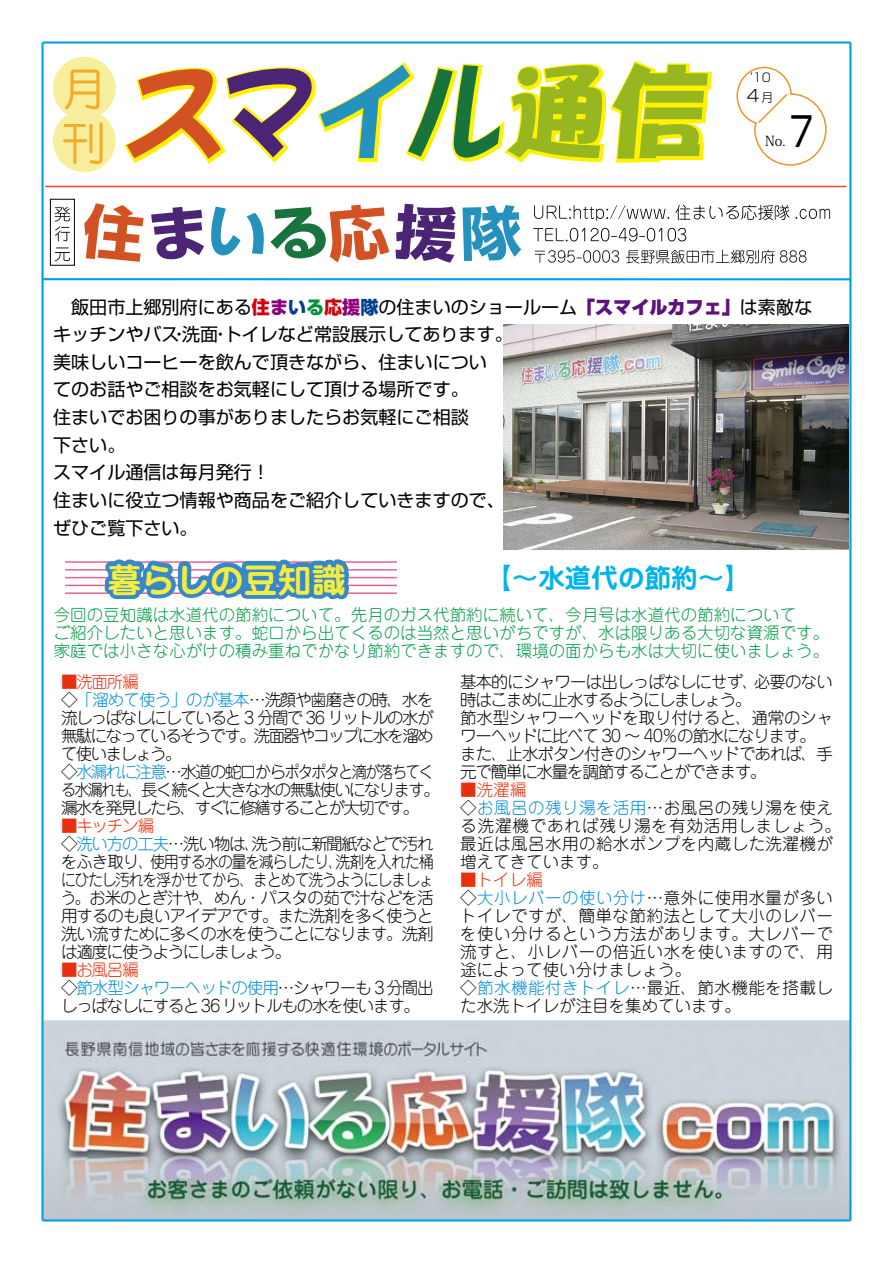
<style>
.page{position:relative;width:893px;height:1263px;background:#fff}
.page>*{position:absolute;margin:0;border:0;box-sizing:border-box;transform-origin:0 0}
.t1{font:40.35px "Shin Go Pro";color:#000;scale:.78 1}
.t2{font:700 34.05px "Jun 501 Pro";color:#f3ec42}
.t3{font:700 26.55px "Jun 501 Pro";color:#00b4ed}
.t4{font:18px/27.6px "Shin Go Pro";color:#000}
.t5{font:300 16.5px/18px "Jun 101 Pro";letter-spacing:-.06em;color:#000}
.t6{font:300 16.5px/18px "Jun 101 Pro";letter-spacing:.03em;color:#000}
.t7{font:300 16.5px/18px "Jun 101 Pro";letter-spacing:-.1em;color:#000}
.t8{font:300 16.5px/18px "Jun 101 Pro";color:#094}
.t9{font:300 16.5px "Shin Go Pro";color:#000}
.t10{font:300 16.5px "Jun 101 Pro";letter-spacing:-.06em;color:#000;scale:.9 1}
.t11{font:13.8px "Koz Min Pro";color:#000}
.t12{font:300 12px/20px "Shin Go Pro";color:#000;text-align:right}
.s1{font-weight:800;color:#d3000e}
.s2{font-weight:800;color:#8e0079}
.s3{font-weight:800;color:#003d8f}
.s4{font-weight:800;color:#00903e}
.s5{font-weight:900;color:#5d127c}
.s6{color:#e7310e}
.s7{color:#008cd6}
</style>
<div class="page">
<img style="left:44px;top:1021px;width:805px;height:198px">
<hr style="left:65px;top:569px;width:332px;height:2px;background:#ea6199">
<hr style="left:65px;top:561px;width:332px;height:2px;background:#ea6199">
<hr style="left:65px;top:577px;width:332px;height:1px;background:#ea6199">
<hr style="left:65px;top:585px;width:332px;height:1px;background:#ea6199">
<hr style="left:65px;top:592px;width:332px;height:2px;background:#ea6199">
<img style="left:504px;top:325px;width:344px;height:225px">
<hr style="left:43px;top:41px;width:807px;height:3px;background:#00a0e9">
<hr style="left:849px;top:43px;width:2px;height:1177px;background:#00a0e9">
<hr style="left:43px;top:1219px;width:807px;height:2px;background:#00a0e9">
<hr style="left:41px;top:43px;width:3px;height:1177px;background:#00a0e9">
<hr style="left:43px;top:278px;width:807px;height:2px;background:#00a0e9">
<svg style="left:124px;top:60px;width:589px;height:104px"></svg>
<svg style="left:84px;top:203px;width:60px;height:59px"></svg>
<svg style="left:151px;top:205px;width:238px;height:57px"></svg>
<svg style="left:395px;top:204px;width:61px;height:59px"></svg>
<svg style="left:463px;top:205px;width:58px;height:56px"></svg>
<hr style="left:45px;top:186px;width:801px;height:1px;background:#e94518">
<svg style="left:534px;top:205px;width:135px;height:16px"></svg>
<svg style="left:675px;top:205px;width:114px;height:15px"></svg>
<svg style="left:795px;top:209px;width:35px;height:10px"></svg>
<svg style="left:533px;top:228px;width:52px;height:13px"></svg>
<svg style="left:591px;top:228px;width:71px;height:13px"></svg>
<svg style="left:668px;top:228px;width:18px;height:13px"></svg>
<svg style="left:535px;top:250px;width:84px;height:13px"></svg>
<svg style="left:626px;top:250px;width:180px;height:14px"></svg>
<div style="left:53px;top:57px;width:63px;height:63px;background:#f8ef9e;border-radius:50%"></div>
<div style="left:53px;top:109px;width:63px;height:63px;background:#f8ef9e;border-radius:50%"></div>
<svg style="left:65px;top:69px;width:34px;height:40px"></svg>
<svg style="left:63px;top:122px;width:40px;height:42px"></svg>
<svg style="left:736px;top:66px;width:91px;height:100px"></svg>
<div style="left:50px;top:199px;width:25px;height:67px;border:1px solid #000"></div>
<svg style="left:55px;top:207px;width:15px;height:34px"></svg>
<svg style="left:55px;top:247px;width:15px;height:14px"></svg>
<svg style="left:98px;top:559px;width:255px;height:663px"></svg>
<p class="t12" style="left:750px;top:66px;width:24px">'10月</p>
<p class="t9" style="left:745px;top:83px;width:18px">４</p>
<h1 class="t1" style="left:786px;top:98px;width:42px">７</h1>
<p class="t11" style="left:765px;top:131px;width:22px">No.</p>
<p class="t4" style="left:53px;top:291px;width:760px">　飯田市上郷別府にある<span class="s1">住</span><span class="s2">ま</span><span class="s3">い</span><span class="s4">る</span><span class="s1">応</span><span class="s2">援</span><span class="s3">隊</span>の住まいのショールーム<span class="s5">「スマイルカフェ」</span>は素敵なキッチンやバス洗面トイレなど常設展示してあります。</p>
<p class="t4" style="left:53px;top:318px;width:453px;text-indent:117px">・<br>美味しいコーヒーを飲んで頂きながら、住まいについてのお話やご相談をお気軽にして頂ける場所です。<br>住まいでお困りの事がありましたらお気軽にご相談<br>下さい。<br>スマイル通信は毎月発行!<br>住まいに役立つ情報や商品をご紹介していきますので、ぜひご覧下さい。</p>
<p class="t4" style="left:212px;top:318px;width:20px">・</p>
<h2 class="t2" style="left:108px;top:553px;width:240px">暮らしの豆知識</h2>
<h3 class="t3" style="left:485px;top:557px;width:267px">【～水道代の節約~【</h3>
<p class="t8" style="left:54px;top:604px;width:777px">今回の豆知識は水道代の節約について。先月のガス代節約に続いて、今月号は水道代の節約について<br>ご紹介したいと思います。蛇口から出てくるのは当然と思いがちですが、水は限りある大切な資源です。家庭では小さな心がけの積み重ねでかなり節約できますので、環境の面からも水は大切に使いましょう。</p>
<p class="t5" style="left:754px;top:671px;width:81px">必要のない</p>
<p class="t5" style="left:460px;top:671px;width:374px">基本的にシャワーは出しっぱなしにせず、<br>時はこまめに止水するようにしましょう。<br>節水型シャワーヘッドを取り付けると、通常のシャワーヘッドに比べて 30 ～ 40％の節水になります。また、止水ボタン付きのシャワーヘッドであれば、手元で簡単に水量を調節することができます。</p>
<p class="t6" style="left:460px;top:779px;width:382px"><span class="s6">■洗濯編<br></span>◇<span class="s7">お風呂の残り湯を活用</span>…お風呂の残り湯を使える洗濯機であれば残り湯を有効活用しましょう。最近は風呂水用の給水ポンプを内蔵した洗濯機が増えてきています。</p>
<p class="t6" style="left:460px;top:869px;width:374px"><span class="s6">■トイレ編<br></span>◇<span class="s7">大小レバーの使い分け</span>…意外に使用水量が多いトイレですが、簡単な節約法として大小のレバーを使い分けるという方法があります。大レバーで流すと、小レバーの倍近い水を使いますので、用途によって使い分けましょう。<br>◇<span class="s7">節水機能付きトイレ</span>…最近、節水機能を搭載した水洗トイレが注目を集めています。</p>
<p class="t7" style="left:61px;top:671px;width:380px"><span class="s6">■洗面所編<br></span>◇<span class="s7">「溜めて使う」のが基本</span>…洗顔や歯磨きの時、水を流しっぱなしにしていると 3 分間で 36 リットルの水が無駄になっているそうです。洗面器やコップに水を溜めて使いましょう。<br>◇<span class="s7">水漏れに注意</span>…水道の蛇口からポタポタと滴が落ちてくる水漏れも、長く続くと大きな水の無駄使いになります。漏水を発見したら、すぐに修繕することが大切です。</p>
<p class="t5" style="left:61px;top:815px;width:374px"><span class="s6">■キッチン編<br></span>◇<span class="s7">洗い方の工夫</span>…洗い物は洗う前に新聞紙などで汚れ</p>
<p class="t5" style="left:150px;top:833px;width:285px;text-indent:94px">、<br>使用する水の量を減らしたり洗剤を入れた桶</p>
<p class="t5" style="left:61px;top:851px;width:374px">をふき取り、<br>にひたし汚れを浮かせてから、まとめて洗うようにしましょう。お米のとぎ汁や、めん・パスタの茹で汁などを活用するのも良いアイデアです。また洗剤を多く使うと洗い流すために多くの水を使うことになります。洗剤は適度に使うようにしましょう。</p>
<p class="t5" style="left:61px;top:959px;width:374px"><span class="s6">■お風呂編<br></span>◇<span class="s7">節水型シャワーヘッドの使用</span>…シャワーも 3 分間出しっぱなしにすると36リットルもの水を使います。</p>
<p class="t10" style="left:328px;top:849px;width:18px">、</p>
</div>
